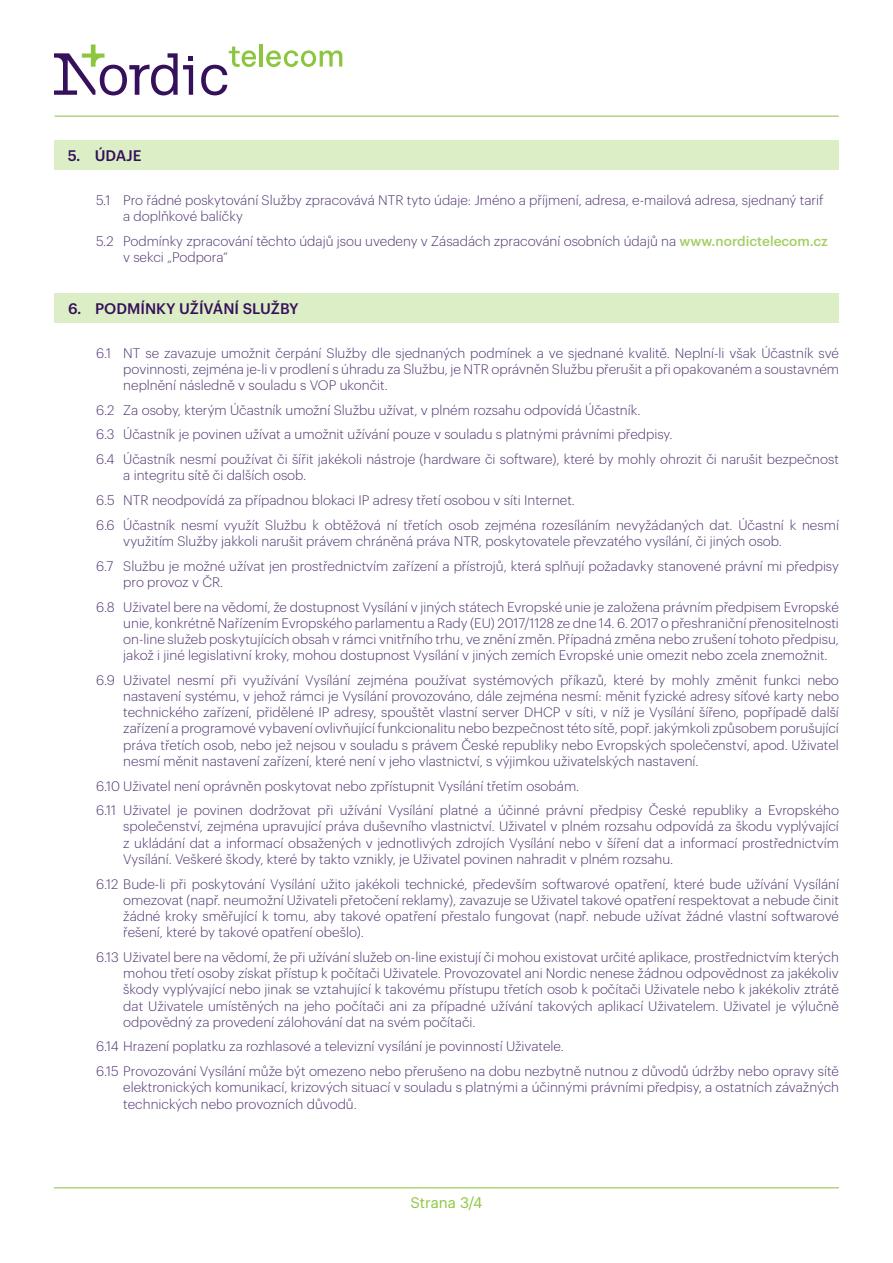
<style>
.page{position:relative;width:893px;height:1263px;background:#fff}
.page>*{position:absolute;margin:0;border:0;box-sizing:border-box;transform-origin:0 0}
.t1{font:500 15px "Graphik";color:#36105b}
.t2{font:15px "Graphik";color:#8bc63e}
.t3{font:300 13.5px/16.2px "Graphik";color:#503671}
.s1{font-weight:500;color:#a2cf62}
</style>
<div class="page">
<svg style="left:266px;top:50px;width:76px;height:17px"></svg>
<hr style="left:259px;top:44px;width:4px;height:23px;background:#8bc63e">
<svg style="left:54px;top:45px;width:139px;height:50px"></svg>
<svg style="left:201px;top:47px;width:56px;height:48px"></svg>
<hr style="left:55px;top:115px;width:784px;height:2px;background:#8bc63e">
<hr style="left:54px;top:1187px;width:785px;height:1px;background:#8bc63e">
<div style="left:54px;top:293px;width:785px;height:29px;background:#dceec5"></div>
<div style="left:54px;top:140px;width:785px;height:30px;background:#dceec5"></div>
<p class="t1" style="left:68px;top:144px;width:75px">5. ÚDAJE</p>
<p class="t3" style="left:123px;top:191px;width:702px;text-indent:-27px">5.1 Pro řádné poskytování Služby zpracovává NTR tyto údaje: Jméno a příjmení, adresa, e-mailová adresa, sjednaný tarif a doplňkové balíčky</p>
<p class="t3" style="left:123px;top:232px;width:706px;text-indent:-27px">5.2 Podmínky zpracování těchto údajů jsou uvedeny v Zásadách zpracování osobních údajů na <span class="s1">www.nordictelecom.cz </span>v sekci „Podpora“</p>
<p class="t1" style="left:68px;top:297px;width:232px">6. PODMÍNKY UŽÍVÁNÍ SLUŽBY</p>
<p class="t3" style="left:123px;top:343px;width:717px;text-align:justify;text-indent:-27px">6.1 NT se zavazuje umožnit čerpání Služby dle sjednaných podmínek a ve sjednané kvalitě. Neplní-li však Účastník své povinnosti, zejména je-li v prodlení s úhradu za Službu, je NTR oprávněn Službu přerušit a při opakovaném a soustavném neplnění následně v souladu s VOP ukončit.</p>
<p class="t3" style="left:96px;top:396px;width:744px;line-height:24.8px">6.2 Za osoby, kterým Účastník umožní Službu užívat, v plném rozsahu odpovídá Účastník.<br>6.3 Účastník je povinen užívat a umožnit užívání pouze v souladu s platnými právními předpisy.<br>6.4 Účastník nesmí používat či šířit jakékoli nástroje (hardware či software), které by mohly ohrozit či narušit bezpečnost</p>
<p class="t3" style="left:96px;top:462px;width:742px;line-height:24.8px;text-indent:27px">a integritu sítě či dalších osob.<br>6.5 NTR neodpovídá za případnou blokaci IP adresy třetí osobou v síti Internet.<br>6.6 Účastník nesmí využít Službu k obtěžová ní třetích osob zejména rozesílá ním nevyžádaných dat. Účastní k nesmí</p>
<p class="t3" style="left:96px;top:528px;width:744px;line-height:24.8px;text-indent:27px">využitím Služby jakkoli narušit právem chrá něná práva NTR, poskytovatele převzatého vysílání, či jiných osob.<br>6.7 Službu je možné užívat jen prostřednictvím zařízení a přístrojů, která splňují požadavky stanovené právní mi předpisy</p>
<p class="t3" style="left:96px;top:568px;width:744px;line-height:24.8px;text-indent:27px">pro provoz v Č R.<br>6.8 Uživatel bere na vědomí, že dostupnost Vysílání v jiných státech Evropské unie je založena právním předpisem Evropské</p>
<p class="t3" style="left:123px;top:614px;width:717px;text-align:justify">unie, konkrétně Nařízením Evropského parlamentu a Rady (EU) 2017/1128 ze dne 14. 6. 2017 o přeshraniční přenositelnosti on-line služeb poskytujících obsah v rámci vnitřního trhu, ve znění změn. Případná změna nebo zrušení tohoto předpisu, jakož i jiné legislativní kroky, mohou dostupnost Vysílání v jiných zemích Evropské unie omezit nebo zcela znemožnit.</p>
<p class="t3" style="left:123px;top:671px;width:717px;text-align:justify;text-indent:-27px">6.9 Uživatel nesmí při využívání Vysílání zejména používat systémových příkazů, které by mohly změnit funkci nebo nastavení systému, v jehož rámci je Vysílání provozováno, dále zejména nesmí: měnit fyzické adresy síťové karty nebo technického zařízení, přidělené IP adresy, spouštět vlastní server DHCP v síti, v níž je Vysílání šířeno, popřípadě další zařízení a programové vybavení ovlivňující funkcionalitu nebo bezpečnost této sítě, popř. jakýmkoli způsobem porušující práva třetích osob, nebo jež nejsou v souladu s právem České republiky nebo Evropských společenství, apod. Uživatel nesmí měnit nastavení zařízení, které není v jeho vlastnictví, s výjimkou uživatelských nastavení.</p>
<p class="t3" style="left:96px;top:772px;width:744px;line-height:24.8px">6.10 Uživatel není oprávněn poskytovat nebo zpřístupnit Vysílání třetím osobám.<br>6.11 Uživatel je povinen dodržovat při užívání Vysílání platné a účinné právní předpisy České republiky a Evropského</p>
<p class="t3" style="left:123px;top:817px;width:717px;text-align:justify">společenství, zejména upravující práva duševního vlastnictví. Uživatel v plném rozsahu odpovídá za škodu vyplývající z ukládání dat a informací obsažených v jednotlivých zdrojích Vysílání nebo v šíření dat a informací prostřednictvím Vysílání. Veškeré škody, které by takto vznikly, je Uživatel povinen nahradit v plném rozsahu.</p>
<p class="t3" style="left:123px;top:874px;width:717px;text-align:justify;text-indent:-27px">6.12 Bude-li při poskytování Vysílání užito jakékoli technické, především softwarové opatření, které bude užívání Vysílání omezovat (např. neumožní Uživateli přetočení reklamy), zavazuje se Uživatel takové opatření respektovat a nebude činit žádné kroky směřující k tomu, aby takové opatření přestalo fungovat (např. nebude užívat žádné vlastní softwarové řešení, které by takové opatření obešlo).</p>
<p class="t3" style="left:123px;top:948px;width:717px;text-align:justify;text-indent:-27px">6.13 Uživatel bere na vědomí, že při užívání služeb on-line existují či mohou existovat určité aplikace, prostřednictvím kterých mohou třetí osoby získat přístup k počítači Uživatele. Provozovatel ani Nordic nenese žádnou odpovědnost za jakékoliv škody vyplývající nebo jinak se vztahující k takovému přístupu třetích osob k počítači Uživatele nebo k jakékoliv ztrátě dat Uživatele umístěných na jeho počítači ani za případné užívání takových aplikací Uživatelem. Uživatel je výlučně odpovědný za provedení zálohování dat na svém počítači.</p>
<p class="t3" style="left:96px;top:1033px;width:744px;line-height:24.8px">6.14 Hrazení poplatku za rozhlasové a televizní vysílání je povinností Uživatele.<br>6.15 Provozování Vysílání může být omezeno nebo přerušeno na dobu nezbytně nutnou z důvodů údržby nebo opravy sítě</p>
<p class="t3" style="left:123px;top:1078px;width:717px">elektronických komunikací, krizových situací v souladu s platnými a účinnými právními předpisy, a ostatních závažných technických nebo provozních důvodů.</p>
<p class="t2" style="left:411px;top:1191px;width:73px">Strana 3/4</p>
</div>
